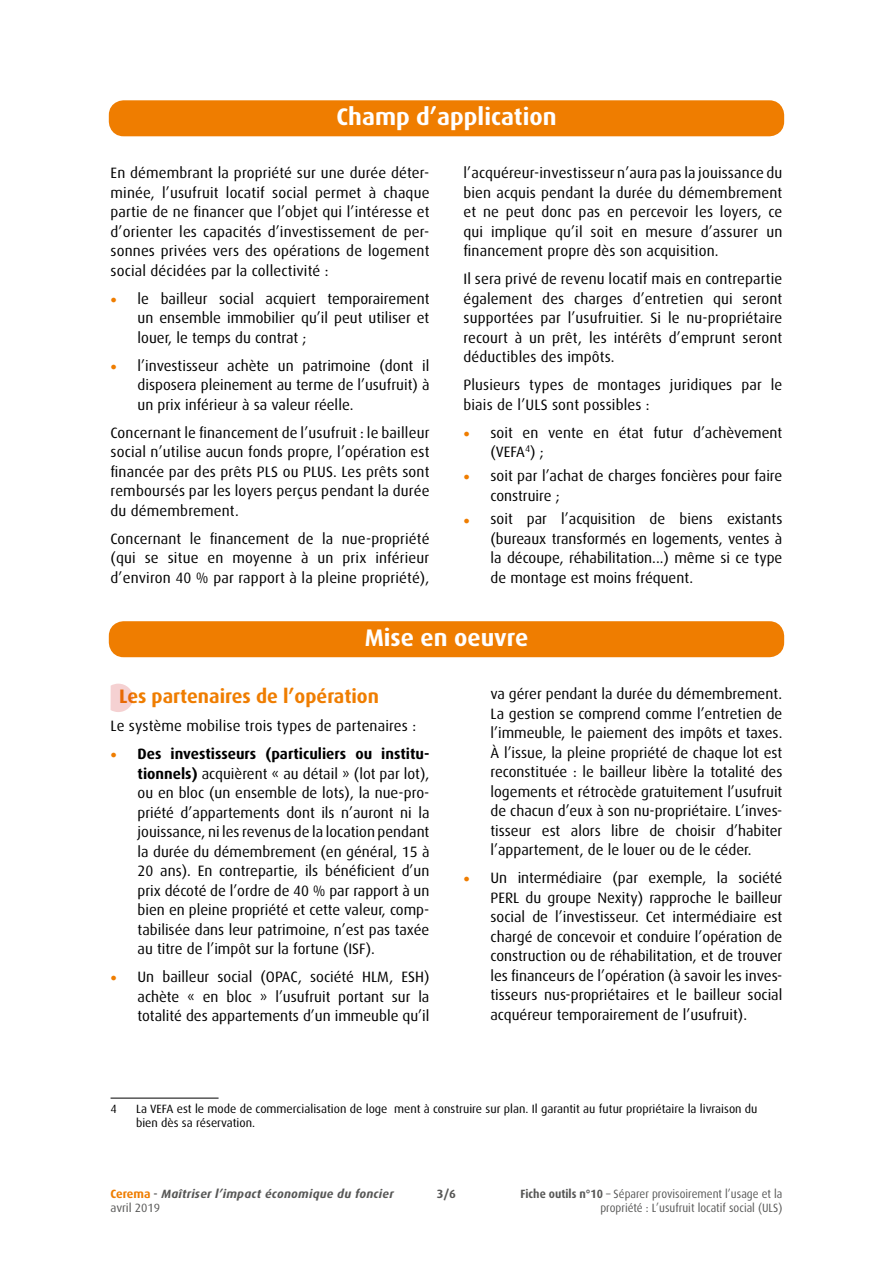
<style>
.page{position:relative;width:893px;height:1263px;background:#fff}
.page>*{position:absolute;margin:0;border:0;box-sizing:border-box;transform-origin:0 0}
.Titre_niveau_1{font:700 24px "Dax OT";color:#fff}
.Titre_niveau_2{font:700 19.5px "Dax OT";color:#ef7d00}
.corps_de_texte{font:15px/19.5px "Dax OT";color:#000;text-align:justify}
.paragraphe_note_de_b{font:12px/14.4px "Dax OT";color:#000}
.t1{font:12px/14.4px "Dax OT";color:#575756;text-align:right;scale:.93 1}
.t2{font:italic 700 12px/14.4px "Dax OT";letter-spacing:.02em;color:#575756}
.t3{font:700 12px "Dax OT";color:#575756}
.s1{font-weight:700;font-size:16.5px;color:#ef7d00}
.s2{font-weight:700}
.s3{font-style:normal;color:#ef7d00}
.s4{font-weight:500;font-style:normal}
.s5{font-weight:400;font-style:normal}
</style>
<div class="page">
<div style="left:111px;top:106px;width:671px;height:24px;background:#ef7d00;border-radius:9px"></div>
<div style="left:109px;top:100px;width:675px;height:36px;border:12px solid #ef7d00;border-radius:9px"></div>
<hr style="left:111px;top:1098px;width:108px;height:1px;background:#000">
<div style="left:111px;top:627px;width:671px;height:24px;background:#ef7d00;border-radius:9px"></div>
<div style="left:109px;top:621px;width:675px;height:36px;border:12px solid #ef7d00;border-radius:9px"></div>
<svg style="left:111px;top:684px;width:22px;height:28px"></svg>
<p class="Titre_niveau_1" style="left:336px;top:103px;width:222px">Champ d’application</p>
<p class="corps_de_texte" style="left:111px;top:163px;width:320px">En démembrant la propriété sur une durée déter&shy;minée, l’usufruit locatif social permet à chaque partie de ne financer que l’objet qui l’intéresse et d’orienter les capacités d’investissement de per&shy;sonnes privées vers des opérations de logement social décidées par la collectivité :</p>
<p class="corps_de_texte" style="left:138px;top:289px;width:293px;text-indent:-27px"><span class="s1">•</span> le bailleur social acquiert temporairement un ensemble immobilier qu’il peut utiliser et louer, le temps du contrat ;</p>
<p class="corps_de_texte" style="left:138px;top:356px;width:293px;text-indent:-27px"><span class="s1">•</span> l’investisseur achète un patrimoine (dont il disposera pleinement au terme de l’usufruit) à un prix inférieur à sa valeur réelle.</p>
<p class="corps_de_texte" style="left:111px;top:423px;width:320px">Concernant le financement de l’usufruit : le bailleur social n’utilise aucun fonds propre, l’opération est financée par des prêts PLS ou PLUS. Les prêts sont remboursés par les loyers perçus pendant la durée du démembrement.</p>
<p class="corps_de_texte" style="left:111px;top:529px;width:320px">Concernant le financement de la nue-propriété (qui se situe en moyenne à un prix inférieur d’environ 40 % par rapport à la pleine propriété),</p>
<p class="corps_de_texte" style="left:463px;top:163px;width:320px">l’acquéreur-investisseur n’aura pas la jouissance du bien acquis pendant la durée du démembrement et ne peut donc pas en percevoir les loyers, ce qui implique qu’il soit en mesure d’assurer un financement propre dès son acquisition.</p>
<p class="corps_de_texte" style="left:463px;top:269px;width:320px">Il sera privé de revenu locatif mais en contrepartie également des charges d’entretien qui seront supportées par l’usufruitier. Si le nu-propriétaire recourt à un prêt, les intérêts d’emprunt seront déductibles des impôts.</p>
<p class="corps_de_texte" style="left:463px;top:375px;width:320px">Plusieurs types de montages juridiques par le biais de l’ULS sont possibles :</p>
<p class="corps_de_texte" style="left:490px;top:423px;width:293px;text-indent:-27px"><span class="s1">•</span> soit en vente en état futur d’achèvement (VEFA<sup>4</sup>) ;</p>
<p class="corps_de_texte" style="left:490px;top:466px;width:293px;text-indent:-27px"><span class="s1">•</span> soit par l’achat de charges foncières pour faire construire ;</p>
<p class="corps_de_texte" style="left:490px;top:509px;width:293px;text-indent:-27px"><span class="s1">•</span> soit par l’acquisition de biens existants (bureaux transformés en logements, ventes à la découpe, réhabilitation...) même si ce type de montage est moins fréquent.</p>
<p class="Titre_niveau_1" style="left:365px;top:624px;width:165px">Mise en oeuvre</p>
<p class="Titre_niveau_2" style="left:119px;top:685px;width:261px">Les partenaires de l’opération</p>
<p class="corps_de_texte" style="left:111px;top:716px;width:307px">Le système mobilise trois types de partenaires :</p>
<p class="corps_de_texte" style="left:138px;top:744px;width:293px;text-indent:-27px"><span class="s1">•</span> <span class="s2">Des investisseurs (particuliers ou institu&shy;tionnels)</span> acquièrent « au détail » (lot par lot), ou en bloc (un ensemble de lots), la nue-pro&shy;priété d’appartements dont ils n’auront ni la jouissance, ni les revenus de la location pendant la durée du démembrement (en général, 15 à 20 ans). En contrepartie, ils bénéficient d’un prix décoté de l’ordre de 40 % par rapport à un bien en pleine propriété et cette valeur, comp&shy;tabilisée dans leur patrimoine, n’est pas taxée au titre de l’impôt sur la fortune (ISF).</p>
<p class="corps_de_texte" style="left:138px;top:967px;width:293px;text-indent:-27px"><span class="s1">•</span> Un bailleur social (OPAC, société HLM, ESH) achète « en bloc » l’usufruit portant sur la totalité des appartements d’un immeuble qu’il</p>
<p class="corps_de_texte" style="left:490px;top:684px;width:293px">va gérer pendant la durée du démembrement.<br>La gestion se comprend comme l’entretien de l’immeuble, le paiement des impôts et taxes.<br>À l’issue, la pleine propriété de chaque lot est reconstituée : le bailleur libère la totalité des logements et rétrocède gratuitement l’usufruit de chacun d’eux à son nu-propriétaire. L’inves&shy;tisseur est alors libre de choisir d’habiter l’appartement, de le louer ou de le céder.</p>
<p class="corps_de_texte" style="left:490px;top:868px;width:293px;text-indent:-27px"><span class="s1">•</span> Un intermédiaire (par exemple, la société PERL du groupe Nexity) rapproche le bailleur social de l’investisseur. Cet intermédiaire est chargé de concevoir et conduire l’opération de construction ou de réhabilitation, et de trouver les financeurs de l’opération (à savoir les inves&shy;tisseurs nus-propriétaires et le bailleur social acquéreur temporairement de l’usufruit).</p>
<p class="paragraphe_note_de_b" style="left:111px;top:1101px;width:8px">4</p>
<p class="paragraphe_note_de_b" style="left:136px;top:1101px;width:623px">La VEFA est le mode de commercialisation de loge ment à construire sur plan. Il garantit au futur propriétaire la livraison du bien dès sa réservation.</p>
<p class="t2" style="left:111px;top:1187px;width:285px"><span class="s3">Cerema</span> <span class="s4">-</span> Maîtriser l’impact économique du foncier <span class="s5">avril 2019</span></p>
<p class="t3" style="left:437px;top:1187px;width:21px">3/6</p>
<p class="t1" style="left:520px;top:1187px;width:283px"><span class="s2">Fiche outils n°10</span> – Séparer provisoirement l’usage et la propriété : L’usufruit locatif social (ULS)</p>
</div>
